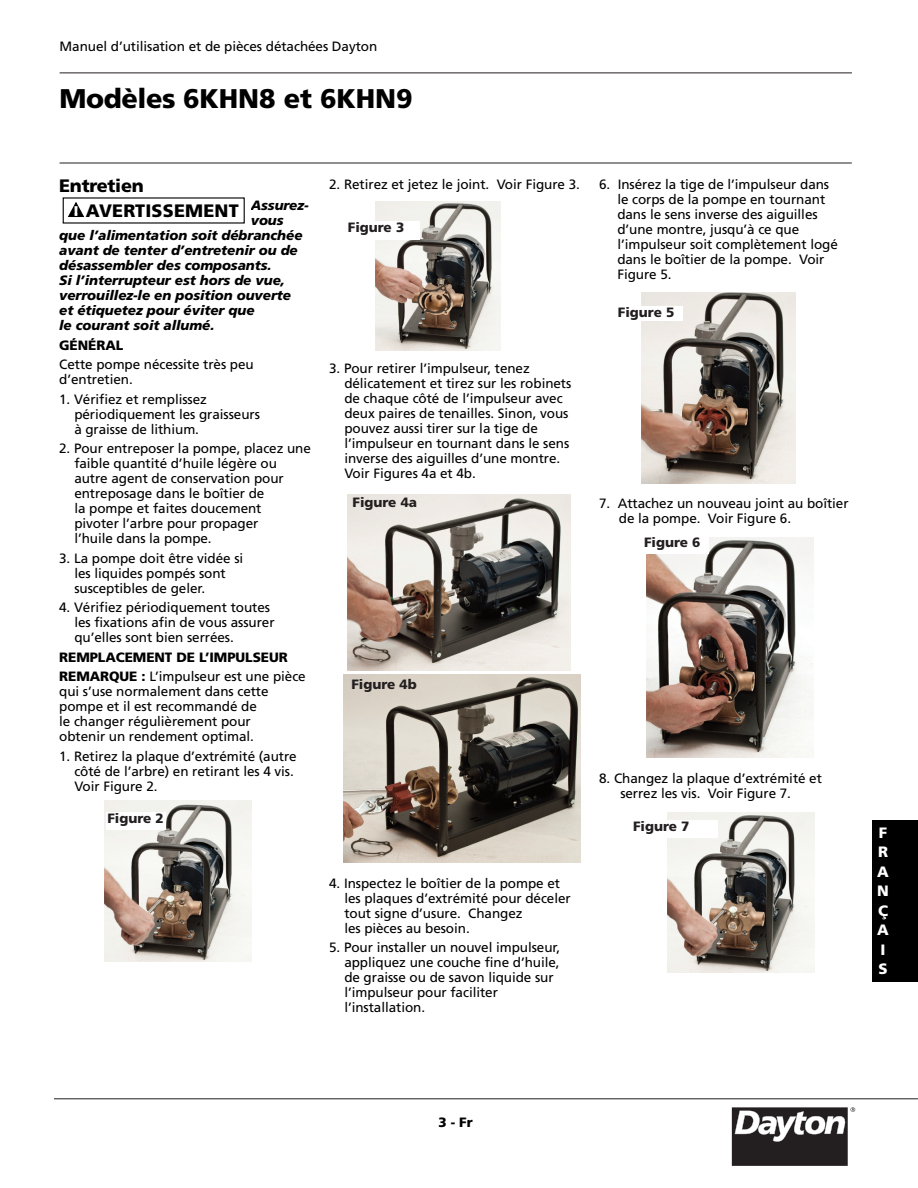
<style>
.page{position:relative;width:918px;height:1188px;background:#fff}
.page>*{position:absolute;margin:0;border:0;box-sizing:border-box;transform-origin:0 0}
.t1{font:900 27px "Frutiger";letter-spacing:-.005em;color:#000}
.t2{font:900 18px "Frutiger LT Std";letter-spacing:.01em;color:#000}
.t3{font:900 18px "Frutiger";letter-spacing:-.015em;color:#000}
.t4{font:900 15px/19.5px "Frutiger";color:#fff}
.t5{font:13.5px/15px "Frutiger";letter-spacing:-.005em;color:#000}
.t6{font:italic 900 13.5px "Frutiger";letter-spacing:-.005em;color:#000}
.t7{font:900 13.5px/19.5px "Frutiger";letter-spacing:-.005em;color:#000}
.t8{font:900 13.5px "Frutiger";color:#231f20}
.s1{font-weight:400}
</style>
<div class="page">
<hr style="left:60px;top:73px;width:792px;height:1px;background:#231f20">
<hr style="left:60px;top:163px;width:792px;height:1px;background:#231f20">
<svg style="left:732px;top:1107px;width:123px;height:59px"></svg>
<img style="left:105px;top:800px;width:146px;height:162px">
<img style="left:348px;top:494px;width:223px;height:176px">
<img style="left:344px;top:674px;width:236px;height:188px">
<img style="left:646px;top:537px;width:167px;height:221px">
<div style="left:106px;top:813px;width:60px;height:17px;background:#fff"></div>
<div style="left:636px;top:537px;width:73px;height:17px;background:#fff"></div>
<img style="left:668px;top:813px;width:147px;height:160px">
<div style="left:605px;top:820px;width:113px;height:17px;background:#fff"></div>
<hr style="left:54px;top:1098px;width:864px;height:1px;background:#231f20">
<div style="left:872px;top:820px;width:46px;height:162px;background:#000"></div>
<svg style="left:68px;top:202px;width:17px;height:15px"></svg>
<img style="left:376px;top:201px;width:125px;height:150px">
<div style="left:333px;top:221px;width:86px;height:19px;background:#fff"></div>
<img style="left:641px;top:293px;width:154px;height:190px">
<div style="left:610px;top:306px;width:73px;height:15px;background:#fff"></div>
<p class="t5" style="left:60px;top:40px;width:319px">Manuel d’utilisation et de pièces détachées Dayton</p>
<h1 class="t1" style="left:60px;top:88px;width:354px">Modèles 6KHN8 et 6KHN9</h1>
<h2 class="t3" style="left:59px;top:179px;width:86px">Entretien</h2>
<p class="t6" style="left:251px;top:200px;width:59px">Assurez-</p>
<p class="t6" style="left:251px;top:215px;width:34px">vous</p>
<p class="t6" style="left:59px;top:230px;width:245px">que l’alimentation soit débranchée</p>
<p class="t6" style="left:59px;top:245px;width:240px">avant de tenter d’entretenir ou de</p>
<p class="t6" style="left:59px;top:260px;width:214px">désassembler des composants.</p>
<p class="t6" style="left:59px;top:275px;width:227px">Si l’interrupteur est hors de vue,</p>
<p class="t6" style="left:59px;top:290px;width:233px">verrouillez-le en position ouverte</p>
<p class="t6" style="left:59px;top:305px;width:197px">et étiquetez pour éviter que</p>
<p class="t6" style="left:59px;top:320px;width:157px">le courant soit allumé.</p>
<p class="t7" style="left:59px;top:336px;width:66px">GÉNÉRAL</p>
<p class="t5" style="left:59px;top:358px;width:196px">Cette pompe nécessite très peu d’entretien.</p>
<p class="t5" style="left:74px;top:392px;width:187px;text-indent:-15px">1. Vérifiez et remplissez périodiquement les graisseurs à graisse de lithium.</p>
<p class="t5" style="left:74px;top:442px;width:238px;text-indent:-15px">2. Pour entreposer la pompe, placez une faible quantité d’huile légère ou autre agent de conservation pour entreposage dans le boîtier de<br>la pompe et faites doucement<br>pivoter l’arbre pour propager<br>l’huile dans la pompe.</p>
<p class="t5" style="left:74px;top:551px;width:170px;text-indent:-15px">3. La pompe doit être vidée si les liquides pompés sont susceptibles de geler.</p>
<p class="t5" style="left:74px;top:601px;width:202px;text-indent:-15px">4. Vérifiez périodiquement toutes les fixations afin de vous assurer qu’elles sont bien serrées.</p>
<p class="t7" style="left:59px;top:648px;width:248px">REMPLACEMENT DE L’IMPULSEUR<br>REMARQUE : <span class="s1">L’impulseur est une pièce</span></p>
<p class="t5" style="left:59px;top:685px;width:211px">qui s’use normalement dans cette pompe et il est recommandé de le changer régulièrement pour obtenir un rendement optimal.</p>
<p class="t5" style="left:74px;top:749px;width:224px;text-indent:-15px">1. Retirez la plaque d’extrémité (autre côté de l’arbre) en retirant les 4 vis.<br>Voir Figure 2.</p>
<h2 class="t2" style="left:86px;top:203px;width:155px">AVERTISSEMENT</h2>
<p class="t8" style="left:107px;top:813px;width:58px">Figure 2</p>
<p class="t5" style="left:329px;top:177px;width:252px">2. Retirez et jetez le joint. Voir Figure 3.</p>
<p class="t8" style="left:348px;top:222px;width:58px">Figure 3</p>
<p class="t5" style="left:344px;top:362px;width:229px;text-indent:-15px">3. Pour retirer l’impulseur, tenez délicatement et tirez sur les robinets de chaque côté de l’impulseur avec deux paires de tenailles. Sinon, vous pouvez aussi tirer sur la tige de l’impulseur en tournant dans le sens inverse des aiguilles d’une montre.<br>Voir Figures 4a et 4b.</p>
<p class="t8" style="left:353px;top:497px;width:66px">Figure 4a</p>
<p class="t8" style="left:351px;top:679px;width:67px">Figure 4b</p>
<p class="t5" style="left:344px;top:876px;width:228px;text-indent:-15px">4. Inspectez le boîtier de la pompe et les plaques d’extrémité pour déceler tout signe d’usure. Changez<br>les pièces au besoin.</p>
<p class="t5" style="left:344px;top:941px;width:217px;text-indent:-15px">5. Pour installer un nouvel impulseur, appliquez une couche fine d’huile, de graisse ou de savon liquide sur l’impulseur pour faciliter l’installation.</p>
<p class="t5" style="left:617px;top:177px;width:222px;text-indent:-18px">6. Insérez la tige de l’impulseur dans le corps de la pompe en tournant dans le sens inverse des aiguilles d’une montre, jusqu’à ce que l’impulseur soit complètement logé dans le boîtier de la pompe. Voir<br>Figure 5.</p>
<p class="t8" style="left:618px;top:306px;width:58px">Figure 5</p>
<p class="t5" style="left:619px;top:497px;width:231px;text-indent:-20px">7. Attachez un nouveau joint au boîtier de la pompe. Voir Figure 6.</p>
<p class="t8" style="left:644px;top:537px;width:58px">Figure 6</p>
<p class="t5" style="left:620px;top:771px;width:203px;text-indent:-21px">8. Changez la plaque d’extrémité et serrez les vis. Voir Figure 7.</p>
<p class="t8" style="left:633px;top:820px;width:58px">Figure 7</p>
<p class="t4" style="left:877px;top:824px;width:13px">F<br>R<br>A<br>N<br>Ç<br>A<br>I<br>S</p>
<p class="t7" style="left:439px;top:1114px;width:36px">3-Fr</p>
</div>
